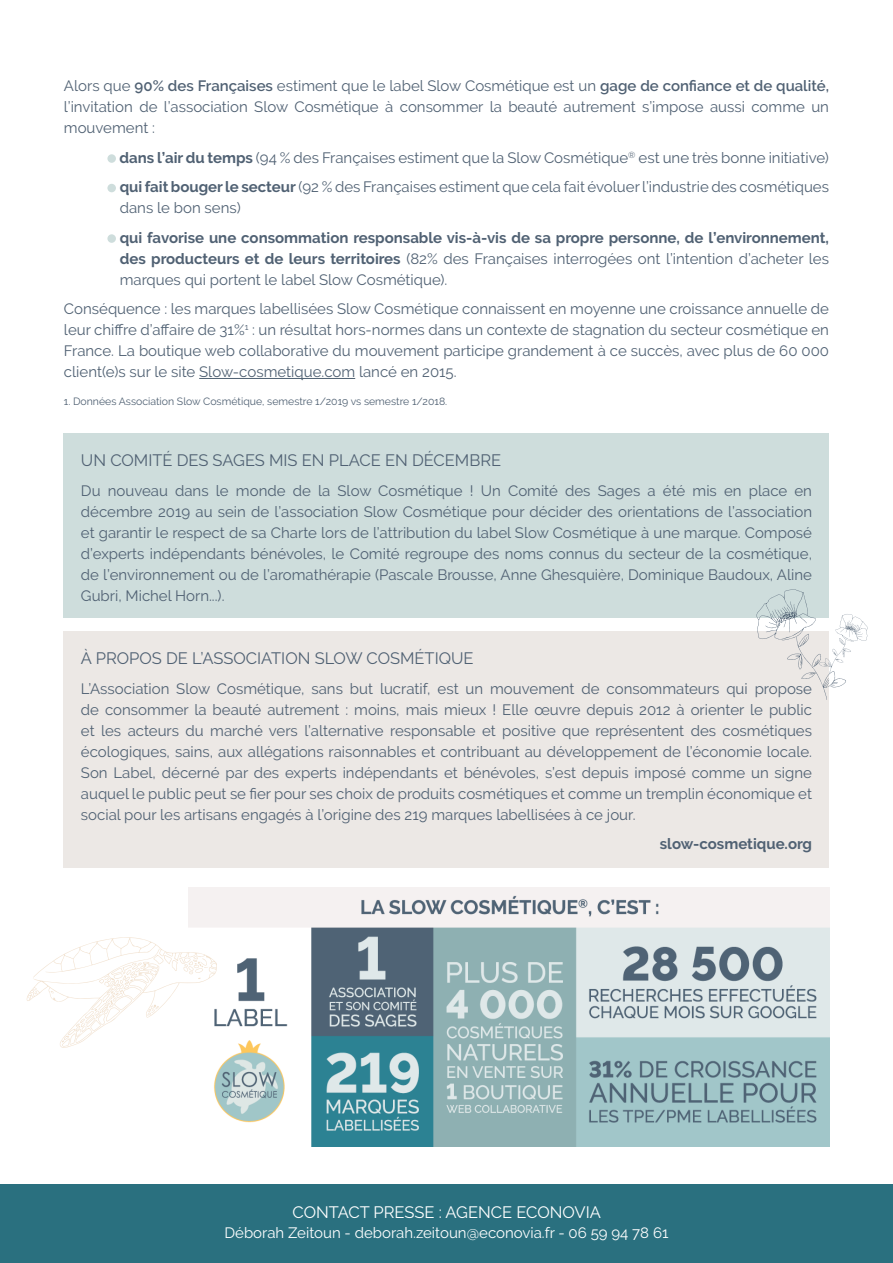
<style>
.page{position:relative;width:893px;height:1263px;background:#fff}
.page>*{position:absolute;margin:0;border:0;box-sizing:border-box;transform-origin:0 0}
.t1{font:16.5px "Raleway";color:#506173}
.t2{font:16.5px "Raleway";color:#fff}
.t3{font:15px/21px "Raleway";color:#506173;text-align:justify}
.t4{font:700 15px/21px "Raleway";color:#506173;text-align:justify}
.t5{font:15px "Raleway";color:#fff}
.t6{font:10.5px "Raleway";color:#506173}
.s1{font-weight:600}
.s2{font-weight:700}
.s3{font-weight:400}
</style>
<div class="page">
<hr style="left:199px;top:378px;width:156px;height:1px;background:#506173">
<div style="left:107px;top:154px;width:9px;height:9px;background:#cedddc;border-radius:50%"></div>
<div style="left:107px;top:184px;width:9px;height:8px;background:#cedddc;border-radius:50%"></div>
<div style="left:107px;top:234px;width:9px;height:9px;background:#cedddc;border-radius:50%"></div>
<img style="left:189px;top:887px;width:640px;height:260px">
<div style="left:64px;top:434px;width:765px;height:184px;background:#cedddc"></div>
<div style="left:64px;top:631px;width:765px;height:236px;background:#ece8e5"></div>
<svg style="left:756px;top:589px;width:112px;height:111px"></svg>
<svg style="left:27px;top:936px;width:190px;height:112px"></svg>
<div style="left:0;top:1184px;width:893px;height:79px;background:#2a707f"></div>
<p class="t3" style="left:64px;top:75px;width:767px">Alors que <span class="s1">90% des Françaises</span> estiment que le label Slow Cosmétique est un <span class="s1">gage de confiance et de qualité, </span>l’invitation de l’association Slow Cosmétique à consommer la beauté autrement s’impose aussi comme un mouvement :</p>
<p class="t3" style="left:120px;top:143px;width:711px;line-height:29.5px"><span class="s2">dans l’air du temps</span> (94 % des Françaises estiment que la Slow Cosmétique<sup>®</sup> est une très bonne initiative) <span class="s2">qui fait bouger le secteur</span> (92 % des Françaises estiment que cela fait évoluer l’industrie des cosmétiques</p>
<p class="t3" style="left:120px;top:197px;width:123px">dans le bon sens)</p>
<p class="t4" style="left:120px;top:227px;width:711px">qui favorise une consommation responsable vis-à-vis de sa propre personne, de l’environnement, des producteurs et de leurs territoires <span class="s3">(82% des Françaises interrogées ont l’intention d’acheter les marques qui portent le label Slow Cosmétique).</span></p>
<p class="t3" style="left:64px;top:298px;width:767px">Conséquence : les marques labellisées Slow Cosmétique connaissent en moyenne une croissance annuelle de leur chiffre d’affaire de 31%<sup>1</sup> : un résultat hors-normes dans un contexte de stagnation du secteur cosmétique en France. La boutique web collaborative du mouvement participe grandement à ce succès, avec plus de 60 000 client(e)s sur le site Slow-cosmetique.com lancé en 2015.</p>
<p class="t6" style="left:64px;top:395px;width:385px">1. Données Association Slow Cosmétique, semestre 1/2019 vs semestre 1/2018.</p>
<p class="t1" style="left:81px;top:451px;width:422px">UN COMITÉ DES SAGES MIS EN PLACE EN DÉCEMBRE</p>
<p class="t3" style="left:81px;top:480px;width:733px">Du nouveau dans le monde de la Slow Cosmétique ! Un Comité des Sages a été mis en place en décembre 2019 au sein de l’association Slow Cosmétique pour décider des orientations de l’association et garantir le respect de sa Charte lors de l’attribution du label Slow Cosmétique à une marque. Composé d’experts indépendants bénévoles, le Comité regroupe des noms connus du secteur de la cosmétique, de l’environnement ou de l’aromathérapie (Pascale Brousse, Anne Ghesquière, Dominique Baudoux, Aline Gubri, Michel Horn...).</p>
<p class="t1" style="left:81px;top:649px;width:394px">À PROPOS DE L’ASSOCIATION SLOW COSMÉTIQUE</p>
<p class="t3" style="left:81px;top:678px;width:733px">L’Association Slow Cosmétique, sans but lucratif, est un mouvement de consommateurs qui propose de consommer la beauté autrement : moins, mais mieux ! Elle œuvre depuis 2012 à orienter le public et les acteurs du marché vers l’alternative responsable et positive que représentent des cosmétiques écologiques, sains, aux allégations raisonnables et contribuant au développement de l’économie locale.<br>Son Label, décerné par des experts indépendants et bénévoles, s’est depuis imposé comme un signe auquel le public peut se fier pour ses choix de produits cosmétiques et comme un tremplin économique et social pour les artisans engagés à l’origine des 219 marques labellisées à ce jour.</p>
<p class="t4" style="left:660px;top:833px;width:154px">slow-cosmetique.org</p>
<p class="t2" style="left:293px;top:1203px;width:310px">CONTACT PRESSE : AGENCE ECONOVIA</p>
<p class="t5" style="left:224px;top:1224px;width:445px">Déborah Zeitoun - deborah.zeitoun@econovia.fr - 06 59 94 78 61</p>
</div>
